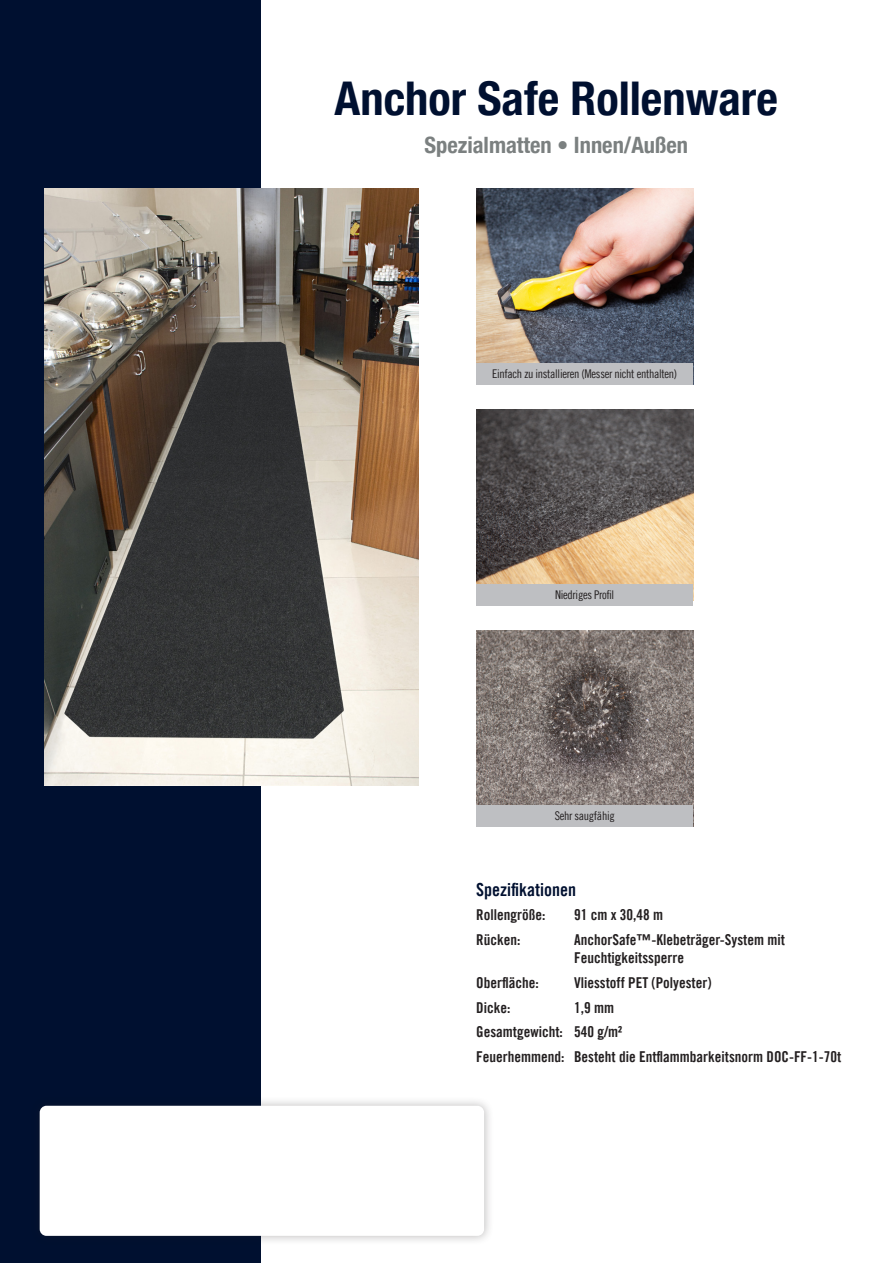
<style>
.page{position:relative;width:893px;height:1263px;background:#fff}
.page>*{position:absolute;margin:0;border:0;box-sizing:border-box;transform-origin:0 0}
.Titel{font:700 condensed 46.5px "Helvetica Neue LT Pro";color:#001030}
.Subtitel{font:700 condensed 22.5px "Helvetica Neue LT Pro";color:#7b8080}
.Specifications{font:18px "Trade Gothic LT Pro Bd Cn 20";color:#001030}
.Specifications-2{font:15px/18px "Trade Gothic LT Pro Bd Cn 20";color:#231f20}
.Standard_Sizes{font:12px "Trade Gothic LT Pro Cn 18";letter-spacing:-.025em;color:#231f20}
</style>
<div class="page">
<div style="left:0;top:0;width:261px;height:1263px;background:#001030"></div>
<div style="left:30px;top:1096px;width:464px;height:149px;background:#231f20;opacity:.3"></div>
<div style="left:40px;top:1106px;width:444px;height:130px;background:#fff;border-radius:7px"></div>
<img style="left:45px;top:189px;width:374px;height:597px">
<img style="left:476px;top:189px;width:217px;height:174px">
<div style="left:476px;top:363px;width:217px;height:21px;background:#bebfc2"></div>
<img style="left:476px;top:410px;width:217px;height:174px">
<div style="left:476px;top:584px;width:217px;height:21px;background:#bebfc2"></div>
<img style="left:476px;top:630px;width:217px;height:175px">
<div style="left:476px;top:805px;width:217px;height:21px;background:#bebfc2"></div>
<p class="Titel" style="left:335px;top:70px;width:445px">Anchor Safe Rollenware</p>
<p class="Subtitel" style="left:424px;top:132px;width:265px">Spezialmatten • Innen/Außen</p>
<p class="Standard_Sizes" style="left:492px;top:366px;width:187px">Einfach zu installieren (Messer nicht enthalten)</p>
<p class="Standard_Sizes" style="left:555px;top:587px;width:61px">Niedriges Profil</p>
<p class="Standard_Sizes" style="left:555px;top:808px;width:62px">Sehr saugfähig</p>
<p class="Specifications" style="left:476px;top:878px;width:101px">Spezifikationen</p>
<p class="Specifications-2" style="left:476px;top:906px;width:71px">Rollengröße:</p>
<p class="Specifications-2" style="left:574px;top:906px;width:91px">91 cm x 30,48 m</p>
<p class="Specifications-2" style="left:476px;top:931px;width:46px">Rücken:</p>
<p class="Specifications-2" style="left:574px;top:931px;width:212px">AnchorSafe™-Klebeträger-System mit<br>Feuchtigkeitssperre</p>
<p class="Specifications-2" style="left:476px;top:973px;width:64px">Oberfläche:</p>
<p class="Specifications-2" style="left:574px;top:973px;width:139px">Vliesstoff PET (Polyester)</p>
<p class="Specifications-2" style="left:476px;top:998px;width:36px">Dicke:</p>
<p class="Specifications-2" style="left:574px;top:998px;width:41px">1,9 mm</p>
<p class="Specifications-2" style="left:476px;top:1023px;width:147px">Gesamtgewicht: 540 g/m²</p>
<p class="Specifications-2" style="left:476px;top:1048px;width:367px">Feuerhemmend: Besteht die Entflammbarkeitsnorm DOC-FF-1-70t</p>
</div>
